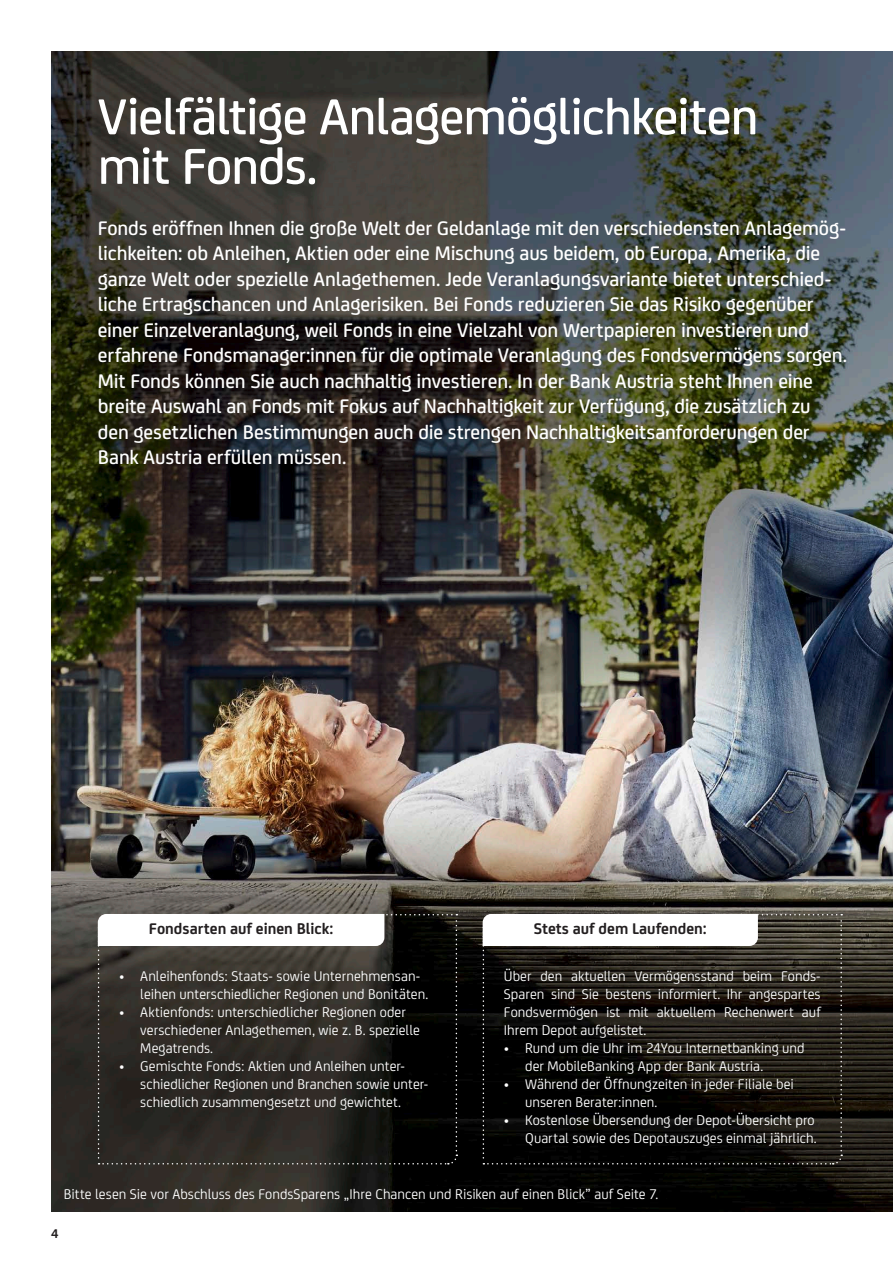
<style>
.page{position:relative;width:893px;height:1263px;background:#fff}
.page>*{position:absolute;margin:0;border:0;box-sizing:border-box;transform-origin:0 0}
.t1{font:500 54px/49.5px "Uni Credit";letter-spacing:-.02em;color:#fff}
.t2{font:500 21px/25.5px "Uni Credit";letter-spacing:-.005em;color:#fff}
.t3{font:700 16.5px "Uni Credit";color:#231f20}
.t4{font:15px/18px "Uni Credit";color:#fff}
.t5{font:700 13.5px "Uni Credit";color:#231f20}
</style>
<div class="page">
<img style="left:51px;top:51px;width:842px;height:1161px">
<svg style="left:97px;top:914px;width:361px;height:251px;background:#3c3935"></svg>
<svg style="left:482px;top:914px;width:361px;height:251px;background:#2e2c28"></svg>
<h1 class="t1" style="left:98px;top:88px;width:662px">Vielfältige Anlagemöglichkeiten mit Fonds.</h1>
<p class="t2" style="left:98px;top:214px;width:751px">Fonds eröffnen Ihnen die große Welt der Geldanlage mit den verschiedensten Anlagemög&shy;lichkeiten: ob Anleihen, Aktien oder eine Mischung aus beidem, ob Europa, Amerika, die ganze Welt oder spezielle Anlagethemen. Jede Veranlagungsvariante bietet unterschied&shy;liche Ertragschancen und Anlagerisiken. Bei Fonds reduzieren Sie das Risiko gegenüber einer Einzelveranlagung, weil Fonds in eine Vielzahl von Wertpapieren investieren und erfahrene Fondsmanager:innen für die optimale Veranlagung des Fondsvermögens sorgen.<br>Mit Fonds können Sie auch nachhaltig investieren. In der Bank Austria steht Ihnen eine breite Auswahl an Fonds mit Fokus auf Nachhaltigkeit zur Verfügung, die zusätzlich zu<br>den gesetzlichen Bestimmungen auch die strengen Nachhaltigkeitsanforderungen der Bank Austria erfüllen müssen.</p>
<p class="t3" style="left:149px;top:916px;width:186px">Fondsarten auf einen Blick:</p>
<p class="t4" style="left:140px;top:966px;width:290px;text-indent:-21px">• Anleihenfonds: Staats- sowie Unternehmensan&shy;leihen unterschiedlicher Regionen und Bonitäten.</p>
<p class="t4" style="left:140px;top:1002px;width:281px;text-indent:-21px">• Aktienfonds: unterschiedlicher Regionen oder verschiedener Anlagethemen, wie z. B. spezielle<br>Megatrends.</p>
<p class="t4" style="left:140px;top:1056px;width:289px;text-indent:-21px">• Gemischte Fonds: Aktien und Anleihen unter&shy;schiedlicher Regionen und Branchen sowie unter&shy;schiedlich zusammengesetzt und gewichtet.</p>
<p class="t3" style="left:534px;top:916px;width:175px">Stets auf dem Laufenden:</p>
<p class="t4" style="left:504px;top:966px;width:318px;text-align:justify">Über den aktuellen Vermögensstand beim Fonds-Sparen sind Sie bestens informiert. Ihr angespartes Fondsvermögen ist mit aktuellem Rechenwert auf Ihrem Depot aufgelistet.</p>
<p class="t4" style="left:525px;top:1038px;width:281px;text-indent:-21px">• Rund um die Uhr im 24You Internetbanking und der MobileBanking App der Bank Austria.</p>
<p class="t4" style="left:525px;top:1074px;width:270px;text-indent:-21px">• Während der Öffnungzeiten in jeder Filiale bei unseren Berater:innen.</p>
<p class="t4" style="left:504px;top:1110px;width:314px;text-align:right">• Kostenlose Übersendung der Depot-Übersicht pro<br>Quartal sowie des Depotauszuges einmal jährlich.</p>
<p class="t4" style="left:64px;top:1184px;width:596px">Bitte lesen Sie vor Abschluss des FondsSparens „Ihre Chancen und Risiken auf einen Blick” auf Seite 7.</p>
<p class="t5" style="left:51px;top:1223px;width:9px">4</p>
</div>
